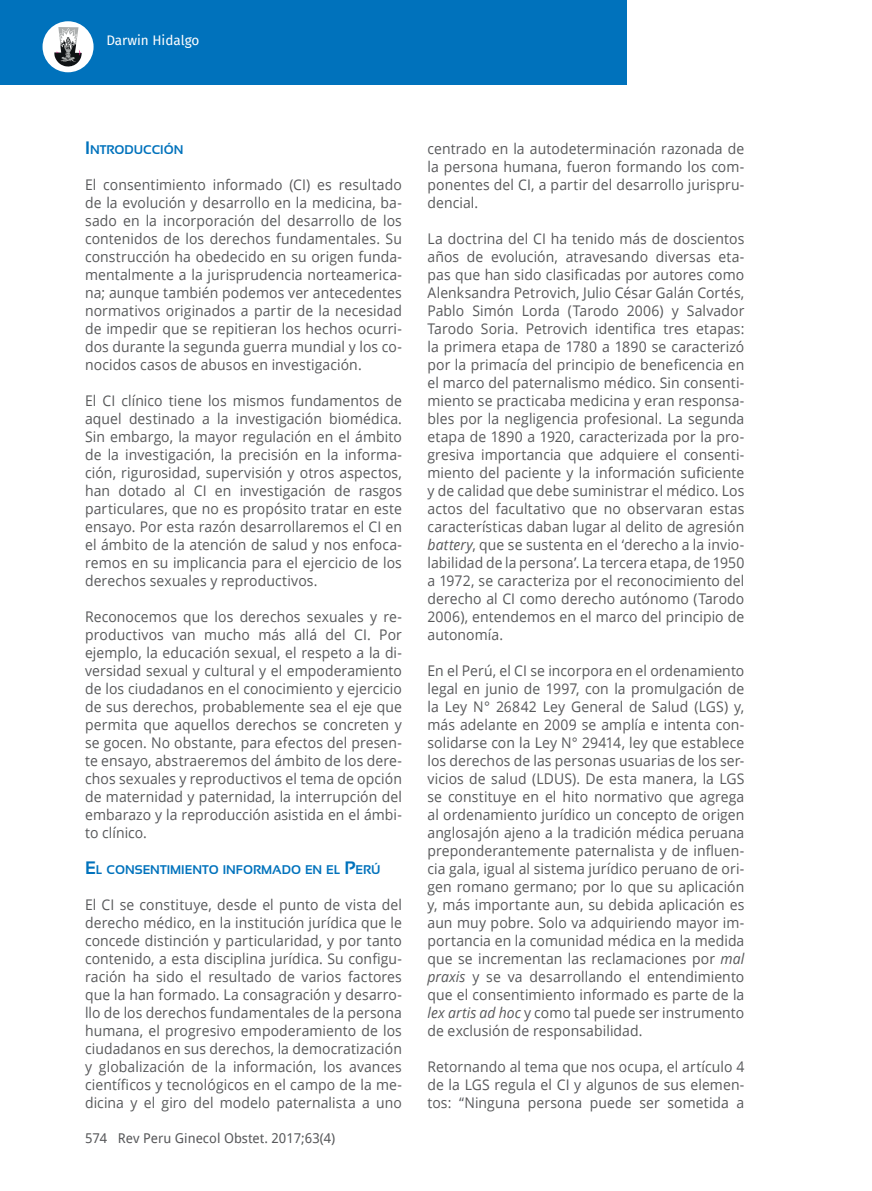
<style>
.page{position:relative;width:872px;height:1191px;background:#fff}
.page>*{position:absolute;margin:0;border:0;box-sizing:border-box;transform-origin:0 0}
.t1{font:14.7px/18px "Open Sans";letter-spacing:.005em;color:#57585a;text-align:justify;scale:.95 1}
.t2{font:13.5px "Droid Sans";color:#57585a}
.t3{font:13.5px "Fira Sans";color:#fff}
.t4{font:700 12.6px "Sansation";color:#0072bc}
.s1{font-size:18px}
.s2{font-style:italic}
</style>
<div class="page">
<div style="left:0;top:0;width:626px;height:85px;background:#0072bc"></div>
<div style="left:43px;top:21px;width:51px;height:51px;background:#fff;border-radius:50%"></div>
<svg style="left:54px;top:27px;width:28px;height:40px"></svg>
<p class="t3" style="left:106px;top:30px;width:95px">Darwin Hidalgo</p>
<p class="t4" style="left:85px;top:143px;width:100px"><span class="s1">I</span>NTRODUCCIÓN</p>
<p class="t1" style="left:85px;top:175px;width:335px">El consentimiento informado (CI) es resultado de la evolución y desarrollo en la medicina, ba&shy;sado en la incorporación del desarrollo de los contenidos de los derechos fundamentales. Su construcción ha obedecido en su origen funda&shy;mentalmente a la jurisprudencia norteamerica&shy;na; aunque también podemos ver antecedentes normativos originados a partir de la necesidad de impedir que se repitieran los hechos ocurri&shy;dos durante la segunda guerra mundial y los co&shy;nocidos casos de abusos en investigación.</p>
<p class="t1" style="left:85px;top:391px;width:335px">El CI clínico tiene los mismos fundamentos de aquel destinado a la investigación biomédica.<br>Sin embargo, la mayor regulación en el ámbito de la investigación, la precisión en la informa&shy;ción, rigurosidad, supervisión y otros aspectos, han dotado al CI en investigación de rasgos particulares, que no es propósito tratar en este ensayo. Por esta razón desarrollaremos el CI en el ámbito de la atención de salud y nos enfoca&shy;remos en su implicancia para el ejercicio de los derechos sexuales y reproductivos.</p>
<p class="t1" style="left:85px;top:607px;width:335px">Reconocemos que los derechos sexuales y re&shy;productivos van mucho más allá del CI. Por ejemplo, la educación sexual, el respeto a la di&shy;versidad sexual y cultural y el empoderamiento de los ciudadanos en el conocimiento y ejercicio de sus derechos, probablemente sea el eje que permita que aquellos derechos se concreten y se gocen. No obstante, para efectos del presen&shy;te ensayo, abstraeremos del ámbito de los dere&shy;chos sexuales y reproductivos el tema de opción de maternidad y paternidad, la interrupción del embarazo y la reproducción asistida en el ámbi&shy;to clínico.</p>
<p class="t4" style="left:85px;top:863px;width:297px"><span class="s1">E</span>L CONSENTIMIENTO INFORMADO EN EL <span class="s1">P</span>ERÚ</p>
<p class="t1" style="left:85px;top:895px;width:335px">El CI se constituye, desde el punto de vista del derecho médico, en la institución jurídica que le concede distinción y particularidad, y por tanto contenido, a esta disciplina jurídica. Su configu&shy;ración ha sido el resultado de varios factores que la han formado. La consagración y desarro&shy;llo de los derechos fundamentales de la persona humana, el progresivo empoderamiento de los ciudadanos en sus derechos, la democratización y globalización de la información, los avances científicos y tecnológicos en el campo de la me&shy;dicina y el giro del modelo paternalista a uno</p>
<p class="t2" style="left:85px;top:1128px;width:252px">574 Rev Peru Ginecol Obstet. 2017;63(4)</p>
<p class="t1" style="left:427px;top:139px;width:335px">centrado en la autodeterminación razonada de la persona humana, fueron formando los com&shy;ponentes del CI, a partir del desarrollo jurispru&shy;dencial.</p>
<p class="t1" style="left:427px;top:229px;width:335px">La doctrina del CI ha tenido más de doscientos años de evolución, atravesando diversas eta&shy;pas que han sido clasificadas por autores como Alenksandra Petrovich, Julio César Galán Cortés, Pablo Simón Lorda (Tarodo 2006) y Salvador Tarodo Soria. Petrovich identifica tres etapas: la primera etapa de 1780 a 1890 se caracterizó por la primacía del principio de beneficencia en el marco del paternalismo médico. Sin consenti&shy;miento se practicaba medicina y eran responsa&shy;bles por la negligencia profesional. La segunda etapa de 1890 a 1920, caracterizada por la pro&shy;gresiva importancia que adquiere el consenti&shy;miento del paciente y la información suficiente y de calidad que debe suministrar el médico. Los actos del facultativo que no observaran estas características daban lugar al delito de agresión <span class="s2">battery</span>, que se sustenta en el ‘derecho a la invio&shy;labilidad de la persona’. La tercera etapa, de 1950 a 1972, se caracteriza por el reconocimiento del derecho al CI como derecho autónomo (Tarodo 2006), entendemos en el marco del principio de autonomía.</p>
<p class="t1" style="left:427px;top:661px;width:335px">En el Perú, el CI se incorpora en el ordenamiento legal en junio de 1997, con la promulgación de la Ley N° 26842 Ley General de Salud (LGS) y, más adelante en 2009 se amplía e intenta con&shy;solidarse con la Ley N° 29414, ley que establece los derechos de las personas usuarias de los ser&shy;vicios de salud (LDUS). De esta manera, la LGS se constituye en el hito normativo que agrega al ordenamiento jurídico un concepto de origen anglosajón ajeno a la tradición médica peruana preponderantemente paternalista y de influen&shy;cia gala, igual al sistema jurídico peruano de ori&shy;gen romano germano; por lo que su aplicación y, más importante aun, su debida aplicación es aun muy pobre. Solo va adquiriendo mayor im&shy;portancia en la comunidad médica en la medida que se incrementan las reclamaciones por <span class="s2">mal praxis</span> y se va desarrollando el entendimiento que el consentimiento informado es parte de la <span class="s2">lex artis ad hoc</span> y como tal puede ser instrumento de exclusión de responsabilidad.</p>
<p class="t1" style="left:427px;top:1057px;width:335px">Retornando al tema que nos ocupa, el artículo 4 de la LGS regula el CI y algunos de sus elemen&shy;tos: “Ninguna persona puede ser sometida a</p>
</div>
